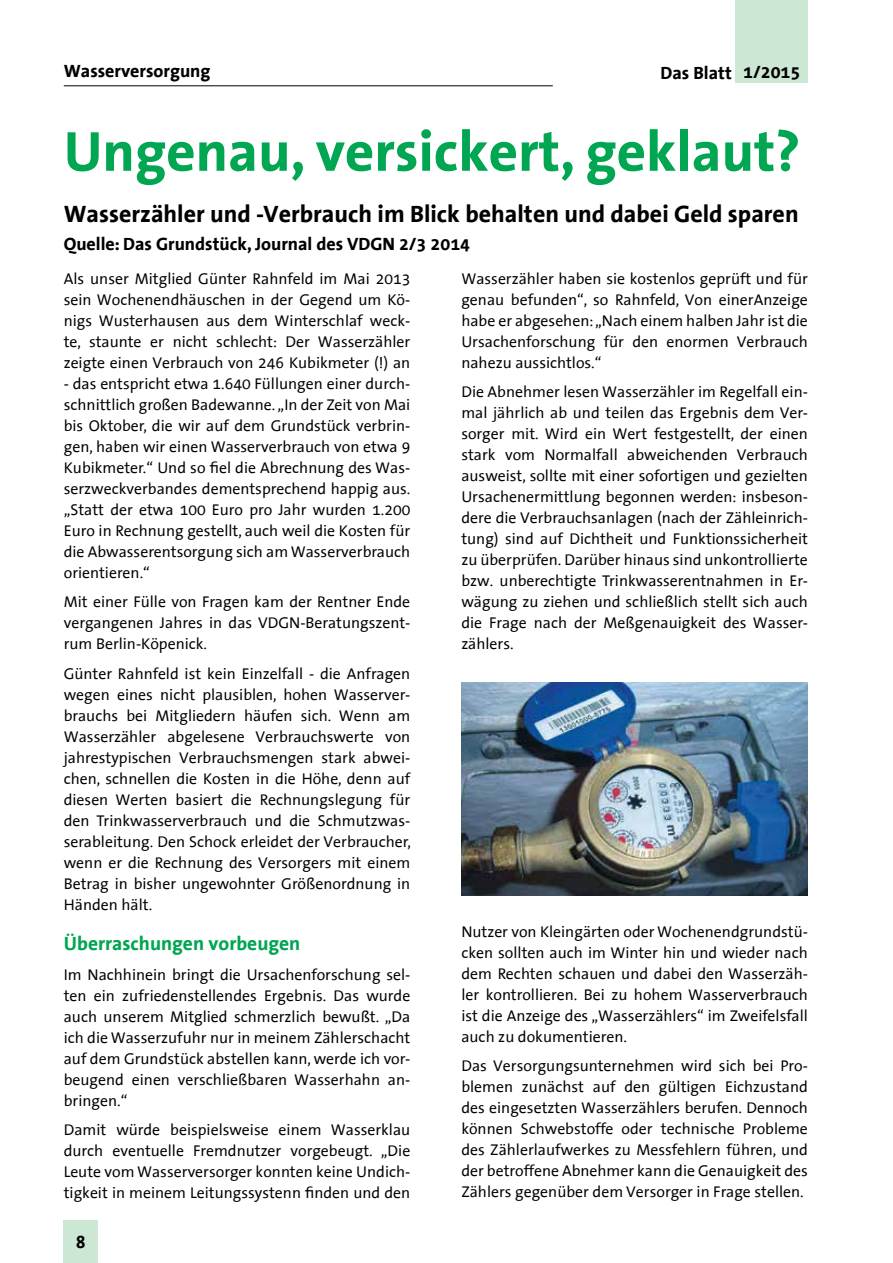
<style>
.page{position:relative;width:893px;height:1263px;background:#fff}
.page>*{position:absolute;margin:0;border:0;box-sizing:border-box;transform-origin:0 0}
.t1{font:700 57px "The Sans Office";color:#00a651}
.t2{font:700 24px "The Sans Office";color:#000}
.t3{font:700 19.5px "The Sans Office";color:#00a651}
.t4{font:700 18px "The Sans Office";color:#000}
.t5{font:15.75px/21px "The Sans Office";color:#000;text-align:justify}
</style>
<div class="page">
<div style="left:736px;top:0;width:72px;height:83px;background:#cce7d3"></div>
<div style="left:64px;top:1220px;width:34px;height:43px;background:#cce7d3"></div>
<hr style="left:64px;top:85px;width:489px;height:1px;background:#000">
<img style="left:461px;top:682px;width:347px;height:213px">
<p class="t4" style="left:64px;top:61px;width:148px">Wasserversorgung</p>
<p class="t4" style="left:661px;top:63px;width:141px">Das Blatt 1/2015</p>
<h1 class="t1" style="left:64px;top:121px;width:738px">Ungenau, versickert, geklaut?</h1>
<h2 class="t2" style="left:64px;top:201px;width:736px">Wasserzähler und -Verbrauch im Blick behalten und dabei Geld sparen</h2>
<p class="t4" style="left:64px;top:234px;width:408px">Quelle: Das Grundstück, Journal des VDGN 2/3 2014</p>
<p class="t5" style="left:64px;top:269px;width:348px">Als unser Mitglied Günter Rahnfeld im Mai 2013 sein Wochenendhäuschen in der Gegend um Kö&shy;nigs Wusterhausen aus dem Winterschlaf weck&shy;te, staunte er nicht schlecht: Der Wasserzähler zeigte einen Verbrauch von 246 Kubikmeter (!) an</p>
<p class="t5" style="left:64px;top:374px;width:348px">- das entspricht etwa 1.640 Füllungen einer durch&shy;schnittlich großen Badewanne. „In der Zeit von Mai bis Oktober, die wir auf dem Grundstück verbrin&shy;gen, haben wir einen Wasserverbrauch von etwa 9<br>Kubikmeter.“ Und so fiel die Abrechnung des Was&shy;serzweckverbandes dementsprechend happig aus. „Statt der etwa 100 Euro pro Jahr wurden 1.200<br>Euro in Rechnung gestellt, auch weil die Kosten für die Abwasserentsorgung sich am Wasserverbrauch orientieren.“</p>
<p class="t5" style="left:64px;top:592px;width:348px">Mit einer Fülle von Fragen kam der Rentner Ende vergangenen Jahres in das VDGN-Beratungszent&shy;rum Berlin-Köpenick.</p>
<p class="t5" style="left:64px;top:664px;width:349px">Günter Rahnfeld ist kein Einzelfall - die Anfragen wegen eines nicht plausiblen, hohen Wasserver&shy;brauchs bei Mitgliedern häufen sich. Wenn am Wasserzähler abgelesene Verbrauchswerte von jahrestypischen Verbrauchsmengen stark abwei&shy;chen, schnellen die Kosten in die Höhe, denn auf diesen Werten basiert die Rechnungslegung für den Trinkwasserverbrauch und die Schmutzwas&shy;serableitung. Den Schock erleidet der Verbraucher, wenn er die Rechnung des Versorgers mit einem Betrag in bisher ungewohnter Größenordnung in Händen hält.</p>
<p class="t3" style="left:64px;top:933px;width:238px">Überraschungen vorbeugen</p>
<p class="t5" style="left:64px;top:964px;width:348px">Im Nachhinein bringt die Ursachenforschung sel&shy;ten ein zufriedenstellendes Ergebnis. Das wurde auch unserem Mitglied schmerzlich bewußt. „Da ich die Wasserzufuhr nur in meinem Zählerschacht auf dem Grundstück abstellen kann, werde ich vor&shy;beugend einen verschließbaren Wasserhahn an&shy;bringen.“</p>
<p class="t5" style="left:64px;top:1120px;width:348px">Damit würde beispielsweise einem Wasserklau durch eventuelle Fremdnutzer vorgebeugt. „Die Leute vom Wasserversorger konnten keine Undich&shy;tigkeit in meinem Leitungssystenn finden und den</p>
<p class="t4" style="left:76px;top:1233px;width:11px">8</p>
<p class="t5" style="left:461px;top:269px;width:348px">Wasserzähler haben sie kostenlos geprüft und für genau befunden“, so Rahnfeld, Von einerAnzeige habe er abgesehen: „Nach einem halben Jahr ist die Ursachenforschung für den enormen Verbrauch nahezu aussichtlos.“</p>
<p class="t5" style="left:461px;top:382px;width:348px">Die Abnehmer lesen Wasserzähler im Regelfall ein&shy;mal jährlich ab und teilen das Ergebnis dem Ver&shy;sorger mit. Wird ein Wert festgestellt, der einen stark vom Normalfall abweichenden Verbrauch ausweist, sollte mit einer sofortigen und gezielten Ursachenermittlung begonnen werden: insbeson&shy;dere die Verbrauchsanlagen (nach der Zähleinrich&shy;tung) sind auf Dichtheit und Funktionssicherheit zu überprüfen. Darüber hinaus sind unkontrollierte bzw. unberechtigte Trinkwasserentnahmen in Er&shy;wägung zu ziehen und schließlich stellt sich auch die Frage nach der Meßgenauigkeit des Wasser&shy;zählers.</p>
<p class="t5" style="left:461px;top:922px;width:348px">Nutzer von Kleingärten oder Wochenendgrundstü&shy;cken sollten auch im Winter hin und wieder nach dem Rechten schauen und dabei den Wasserzäh&shy;ler kontrollieren. Bei zu hohem Wasserverbrauch ist die Anzeige des „Wasserzählers“ im Zweifelsfall auch zu dokumentieren.</p>
<p class="t5" style="left:461px;top:1056px;width:348px">Das Versorgungsunternehmen wird sich bei Pro&shy;blemen zunächst auf den gültigen Eichzustand des eingesetzten Wasserzählers berufen. Dennoch können Schwebstoffe oder technische Probleme des Zählerlaufwerkes zu Messfehlern führen, und der betroffene Abnehmer kann die Genauigkeit des Zählers gegenüber dem Versorger in Frage stellen.</p>
</div>
